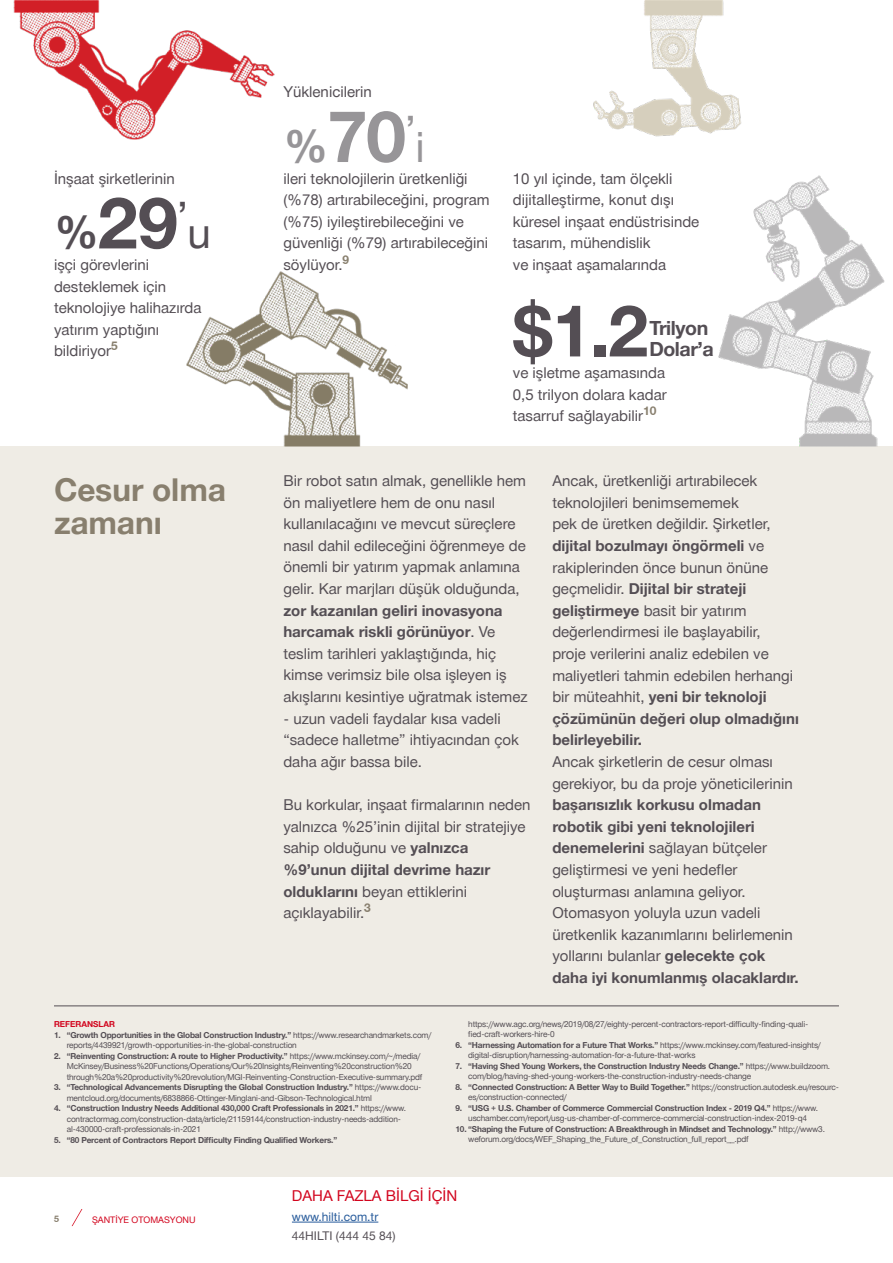
<style>
.page{position:relative;width:893px;height:1263px;background:#fff}
.page>*{position:absolute;margin:0;border:0;box-sizing:border-box;transform-origin:0 0}
.t1{font:700 72px "Hilti";color:#544e54}
.t2{font:700 72px "Hilti";color:#979598}
.t3{font:700 31.5px/33px "Hilti";color:#887f6e}
.t4{font:700 19.5px/21.6px "Hilti";letter-spacing:-.02em;color:#544e54}
.t5{font:15px/21.6px "Hilti";color:#544e54}
.t6{font:15px "Hilti";color:#d2051e}
.t7{font:12px "Hilti";color:#275b9b}
.t8{font:12px "Hilti";color:#544e54}
.t9{font:9px "Hilti";color:#d2051e}
.t10{font:700 9px "Hilti";color:#887f6e}
.t11{font:8.25px/10.5px "Hilti";letter-spacing:-.02em;color:#544e54}
.t12{font:700 8.25px "Hilti";letter-spacing:-.02em;color:#544e54}
.t13{font:700 8.25px "Hilti";color:#d2051e}
.s1{font-size:45px}
.s2{font-weight:400;font-size:42px}
.s3{font-style:inherit}
.s4{font-weight:700}
</style>
<div class="page">
<div style="left:0;top:446px;width:893px;height:731px;background:#efece5"></div>
<hr style="left:54px;top:1006px;width:785px;height:1px;background:#544e54">
<img style="left:186px;top:271px;width:222px;height:175px">
<img style="left:718px;top:175px;width:167px;height:271px">
<img style="left:593px;top:0;width:149px;height:137px">
<img style="left:13px;top:0;width:262px;height:140px">
<svg style="left:72px;top:1209px;width:10px;height:17px"></svg>
<hr style="left:292px;top:1222px;width:86px;height:1px;background:#275b9b">
<p class="t5" style="left:54px;top:167px;width:122px">İnşaat şirketlerinin</p>
<h1 class="t1" style="left:54px;top:172px;width:158px"><span class="s1">%</span>29<sup>’</sup><span class="s2">u</span></h1>
<p class="t5" style="left:54px;top:254px;width:149px">işçi görevlerini desteklemek için teknolojiye halihazırda yatırım yaptığını bildiriyor<sup>5</sup></p>
<p class="t5" style="left:283px;top:81px;width:90px">Yüklenicilerin</p>
<h1 class="t2" style="left:283px;top:85px;width:143px"><span class="s1">%</span>70<sup>’</sup><span class="s2">i</span></h1>
<p class="t5" style="left:283px;top:167px;width:208px">ileri teknolojilerin üretkenliği (%78) artırabileceğini, program (%75) iyileştirebileceğini ve güvenliği (%79) artırabileceğini söylüyor.<sup>9</sup></p>
<p class="t5" style="left:513px;top:167px;width:188px">10 yıl içinde, tam ölçekli dijitalleştirme, konut dışı küresel inşaat endüstrisinde tasarım, mühendislik<br>ve inşaat aşamalarında</p>
<h1 class="t1" style="left:513px;top:280px;width:137px">$1.2</h1>
<p class="t5" style="left:513px;top:362px;width:155px;text-align:justify">ve işletme aşamasında 0,5 trilyon dolara kadar tasarruf sağlayabilir<sup>10</sup></p>
<h3 class="t4" style="left:649px;top:317px;width:66px">Trilyon<br>Dolar’a</h3>
<h2 class="t3" style="left:54px;top:473px;width:174px">Cesur olma zamanı</h2>
<p class="t5" style="left:552px;top:470px;width:248px">Ancak, üretkenliği artırabilecek teknolojileri benimsememe<span class="s3">k<br></span>pek de üretken değildir. Şirketler, <span class="s4">dijital bozulmayı öngörmeli</span> ve rakiplerinden önce bunun önüne geçmelidir. <span class="s4">Dijital bir strateji geliştirmeye</span> basit bir yatırım değerlendirmesi ile başlayabilir,<br>proje verilerini analiz edebilen ve maliyetleri tahmin edebilen herhangi bir müteahhit, <span class="s4">yeni bir teknoloji çözümünün değeri olup olmadığını belirleyebilir.</span></p>
<p class="t5" style="left:552px;top:751px;width:242px">Ancak şirketlerin de cesur olması gerekiyor, bu da proje yöneticilerinin</p>
<p class="t5" style="left:552px;top:794px;width:248px"><span class="s4">başarısızlık korkusu olmadan robotik gibi yeni teknolojileri denemelerini</span> sağlayan bütçeler geliştirmesi ve yeni hedefler oluşturması anlamına geliyor.<br>Otomasyon yoluyla uzun vadeli üretkenlik kazanımlarını belirlemenin yollarını bulanlar <span class="s4">gelecekte çok daha iyi konumlanmış olacaklardır.</span></p>
<p class="t5" style="left:283px;top:470px;width:244px">Bir robot satın almak, genellikle hem ön maliyetlere hem de onu nasıl kullanılacağını ve mevcut süreçlere nasıl dahil edileceğini öğrenmeye de önemli bir yatırım yapmak anlamına gelir. Kar marjları düşük olduğunda,</p>
<p class="t5" style="left:283px;top:599px;width:246px"><span class="s4">zor kazanılan geliri inovasyona harcamak riskli görünüyor</span>. Ve teslim tarihleri yaklaştığında, hiç kimse verimsiz bile olsa işleyen iş akışlarını kesintiye uğratmak istemez</p>
<p class="t5" style="left:283px;top:707px;width:237px">- uzun vadeli faydalar kısa vadeli “sadece halletme” ihtiyacından çok daha ağır bassa bile.</p>
<p class="t5" style="left:283px;top:794px;width:249px">Bu korkular, inşaat firmalarının neden yalnızca %25’inin dijital bir stratejiye sahip olduğunu ve <span class="s4">yalnızca %9’unun dijital devrime hazır olduklarını</span> beyan ettiklerini açıklayabilir.<sup>3</sup></p>
<p class="t13" style="left:54px;top:1018px;width:63px">REFERANSLAR</p>
<p class="t11" style="left:67px;top:1029px;width:366px;text-indent:-13px"><span class="s4">1. “Growth Opportunities in the Global Construction Industry.”</span> https://www.researchandmarkets.com/ reports/4439921/growth-opportunities-in-the-global-construction</p>
<p class="t11" style="left:67px;top:1050px;width:357px;text-indent:-13px"><span class="s4">2. “Reinventing Construction: A route to Higher Productivity.”</span> https://www.mckinsey.com/~/media/<br>McKinsey/Business%20Functions/Operations/Our%20Insights/Reinventing%20construction%20 through%20a%20productivity%20revolution/MGI-Reinventing-Construction-Executive-summary.pdf</p>
<p class="t11" style="left:67px;top:1082px;width:356px;text-indent:-13px"><span class="s4">3. “Technological Advancements Disrupting the Global Construction Industry.”</span> https://www.docu&shy;mentcloud.org/documents/6838866-Ottinger-Minglani-and-Gibson-Technological.html</p>
<p class="t11" style="left:67px;top:1103px;width:341px;text-indent:-13px"><span class="s4">4. “Construction Industry Needs Additional 430,000 Craft Professionals in 2021.”</span> https://www. contractormag.com/construction-data/article/21159144/construction-industry-needs-addition&shy;al-430000-craft-professionals-in-2021</p>
<p class="t12" style="left:54px;top:1134px;width:285px">5. “80 Percent of Contractors Report Difficulty Finding Qualified Workers.”</p>
<p class="t11" style="left:468px;top:1018px;width:342px">https://www.agc.org/news/2019/08/27/eighty-percent-contractors-report-difficulty-finding-quali&shy;fied-craft-workers-hire-0</p>
<p class="t11" style="left:468px;top:1039px;width:354px;text-indent:-13px"><span class="s4">6. “Harnessing Automation for a Future That Works.”</span> https://www.mckinsey.com/featured-insights/ digital-disruption/harnessing-automation-for-a-future-that-works</p>
<p class="t11" style="left:468px;top:1060px;width:363px;text-indent:-13px"><span class="s4">7. “Having Shed Young Workers, the Construction Industry Needs Change.”</span> https://www.buildzoom. com/blog/having-shed-young-workers-the-construction-industry-needs-change</p>
<p class="t11" style="left:468px;top:1081px;width:372px;text-indent:-13px"><span class="s4">8. “Connected Construction: A Better Way to Build Together.”</span> https://construction.autodesk.eu/resourc&shy;es/construction-connected/</p>
<p class="t11" style="left:455px;top:1102px;width:364px;text-align:center"><span class="s4">9. “USG + U.S. Chamber of Commerce Commercial Construction Index - 2019 Q4.”</span> https://www. uschamber.com/report/usg-us-chamber-of-commerce-commercial-construction-index-2019-q4</p>
<p class="t11" style="left:468px;top:1123px;width:358px;text-indent:-13px"><span class="s4">10. “Shaping the Future of Construction: A Breakthrough in Mindset and Technology.”</span> http://www3. weforum.org/docs/WEF_Shaping_the_Future_of_Construction_full_report__.pdf</p>
<p class="t10" style="left:54px;top:1212px;width:7px">5</p>
<p class="t9" style="left:92px;top:1213px;width:105px">ŞANTİYE OTOMASYONU</p>
<p class="t6" style="left:292px;top:1185px;width:167px">DAHA FAZLA BİLGİ İÇİN</p>
<p class="t7" style="left:292px;top:1208px;width:88px">www.hilti.com.tr</p>
<p class="t8" style="left:292px;top:1227px;width:105px">44HILTI (444 45 84)</p>
</div>
